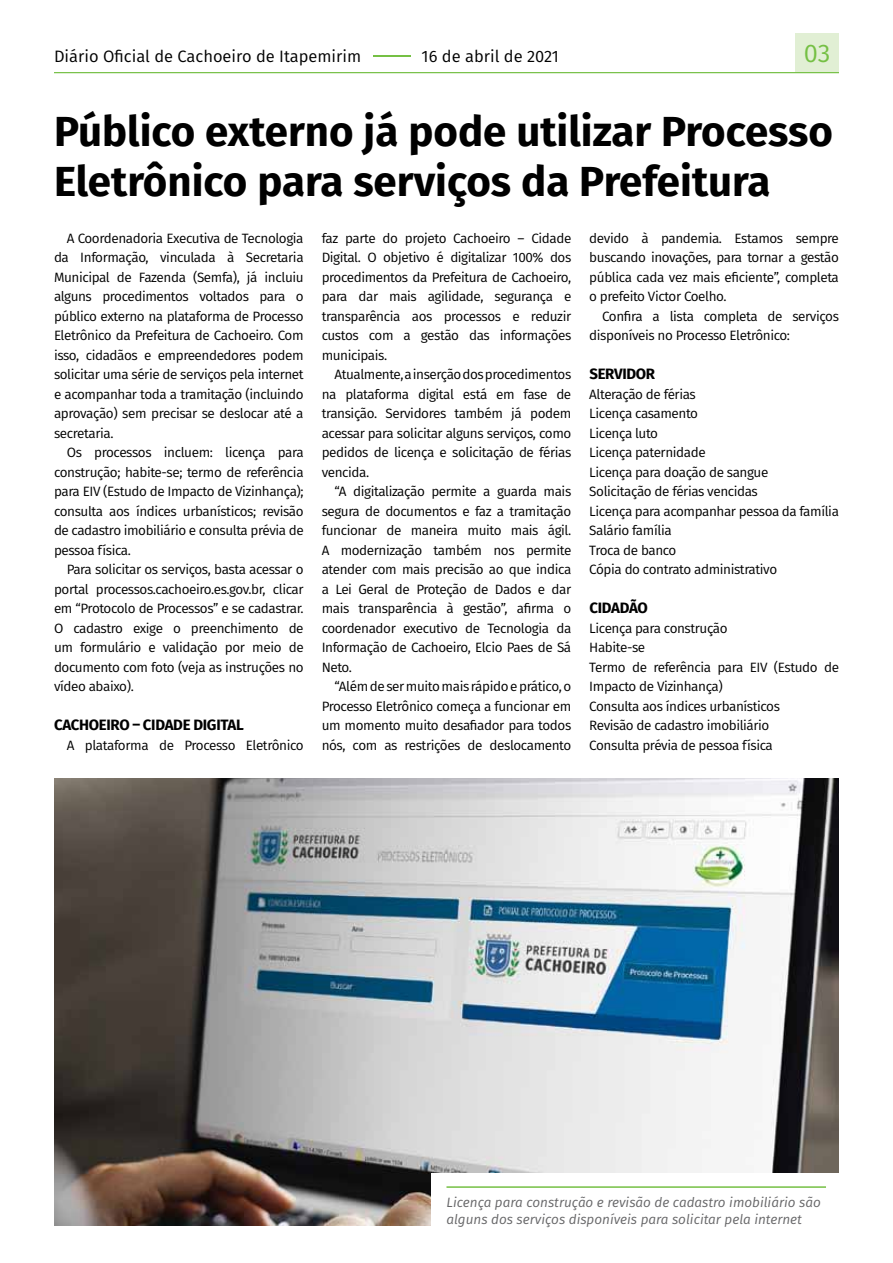
<style>
.page{position:relative;width:893px;height:1263px;background:#fff}
.page>*{position:absolute;margin:0;border:0;box-sizing:border-box;transform-origin:0 0}
.t1{font:700 42px/50.4px "Fira Sans";color:#000}
.t2{font:25.5px "Fira Sans";color:#75c044}
.t3{font:16.5px "Fira Sans";color:#000}
.t4{font:700 15px "Fira Sans";letter-spacing:-.02em;color:#000}
.t5{font:13.5px/19.5px "Fira Sans";letter-spacing:-.03em;color:#000;text-align:justify}
.t6{font:italic 13.5px/16.6px "Fira Sans";color:#666668}
.s1{color:#75c044}
</style>
<div class="page">
<div style="left:795px;top:33px;width:44px;height:40px;background:#e1efd4"></div>
<hr style="left:54px;top:72px;width:785px;height:1px;background:#75c044">
<img style="left:54px;top:778px;width:785px;height:447px">
<div style="left:432px;top:1173px;width:407px;height:54px;background:#fff"></div>
<hr style="left:446px;top:1186px;width:380px;height:2px;background:#75c044">
<p class="t3" style="left:54px;top:43px;width:506px">Diário Oficial de Cachoeiro de Itapemirim <span class="s1">–</span>16 de abril de 2021</p>
<h2 class="t2" style="left:804px;top:34px;width:28px">03</h2>
<h1 class="t1" style="left:54px;top:103px;width:780px">Público externo já pode utilizar Processo<br>Eletrônico para serviços da Prefeitura</h1>
<p class="t5" style="left:54px;top:228px;width:251px;text-indent:13px">A Coordenadoria Executiva de Tecnologia da Informação, vinculada à Secretaria Municipal de Fazenda (Semfa), já incluiu alguns procedimentos voltados para o público externo na plataforma de Processo Eletrônico da Prefeitura de Cachoeiro. Com isso, cidadãos e empreendedores podem solicitar uma série de serviços pela internet e acompanhar toda a tramitação (incluindo aprovação) sem precisar se deslocar até a secretaria.</p>
<p class="t5" style="left:54px;top:442px;width:251px;text-indent:13px">Os processos incluem: licença para construção; habite-se; termo de referência para EIV (Estudo de Impacto de Vizinhança); consulta aos índices urbanísticos; revisão de cadastro imobiliário e consulta prévia de pessoa física.</p>
<p class="t5" style="left:54px;top:559px;width:251px;text-indent:13px">Para solicitar os serviços, basta acessar o portal processos.cachoeiro.es.gov.br, clicar em “Protocolo de Processos” e se cadastrar.<br>O cadastro exige o preenchimento de um formulário e validação por meio de documento com foto (veja as instruções no vídeo abaixo).</p>
<p class="t4" style="left:54px;top:712px;width:191px">CACHOEIRO – CIDADE DIGITAL</p>
<p class="t5" style="left:67px;top:735px;width:238px">A plataforma de Processo Eletrônico</p>
<p class="t5" style="left:589px;top:228px;width:251px">devido à pandemia. Estamos sempre buscando inovações, para tornar a gestão pública cada vez mais eficiente”, completa o prefeito Victor Coelho.</p>
<p class="t5" style="left:589px;top:306px;width:251px;text-indent:13px">Confira a lista completa de serviços disponíveis no Processo Eletrônico:</p>
<p class="t4" style="left:589px;top:361px;width:67px">SERVIDOR</p>
<p class="t5" style="left:589px;top:384px;width:251px;text-align:left">Alteração de férias<br>Licença casamento<br>Licença luto<br>Licença paternidade<br>Licença para doação de sangue<br>Solicitação de férias vencidas<br>Licença para acompanhar pessoa da família<br>Salário família<br>Troca de banco<br>Cópia do contrato administrativo</p>
<p class="t4" style="left:589px;top:595px;width:60px">CIDADÃO</p>
<p class="t5" style="left:589px;top:618px;width:251px;text-align:left">Licença para construção<br>Habite-se<br>Termo de referência para EIV (Estudo de<br>Impacto de Vizinhança)<br>Consulta aos índices urbanísticos<br>Revisão de cadastro imobiliário<br>Consulta prévia de pessoa física</p>
<p class="t5" style="left:322px;top:228px;width:251px">faz parte do projeto Cachoeiro – Cidade Digital. O objetivo é digitalizar 100% dos procedimentos da Prefeitura de Cachoeiro, para dar mais agilidade, segurança e transparência aos processos e reduzir custos com a gestão das informações municipais.</p>
<p class="t5" style="left:322px;top:364px;width:251px;text-indent:13px">Atualmente, a inserção dos procedimentos na plataforma digital está em fase de transição. Servidores também já podem acessar para solicitar alguns serviços, como pedidos de licença e solicitação de férias vencida.</p>
<p class="t5" style="left:322px;top:481px;width:251px;text-indent:13px">“A digitalização permite a guarda mais segura de documentos e faz a tramitação funcionar de maneira muito mais ágil.<br>A modernização também nos permite atender com mais precisão ao que indica a Lei Geral de Proteção de Dados e dar mais transparência à gestão”, afirma o coordenador executivo de Tecnologia da Informação de Cachoeiro, Elcio Paes de Sá Neto.</p>
<p class="t5" style="left:322px;top:676px;width:251px;text-indent:13px">“Além de ser muito mais rápido e prático, o Processo Eletrônico começa a funcionar em um momento muito desafiador para todos nós, com as restrições de deslocamento</p>
<p class="t6" style="left:446px;top:1194px;width:376px">Licença para construção e revisão de cadastro imobiliário são alguns dos serviços disponíveis para solicitar pela internet</p>
</div>
